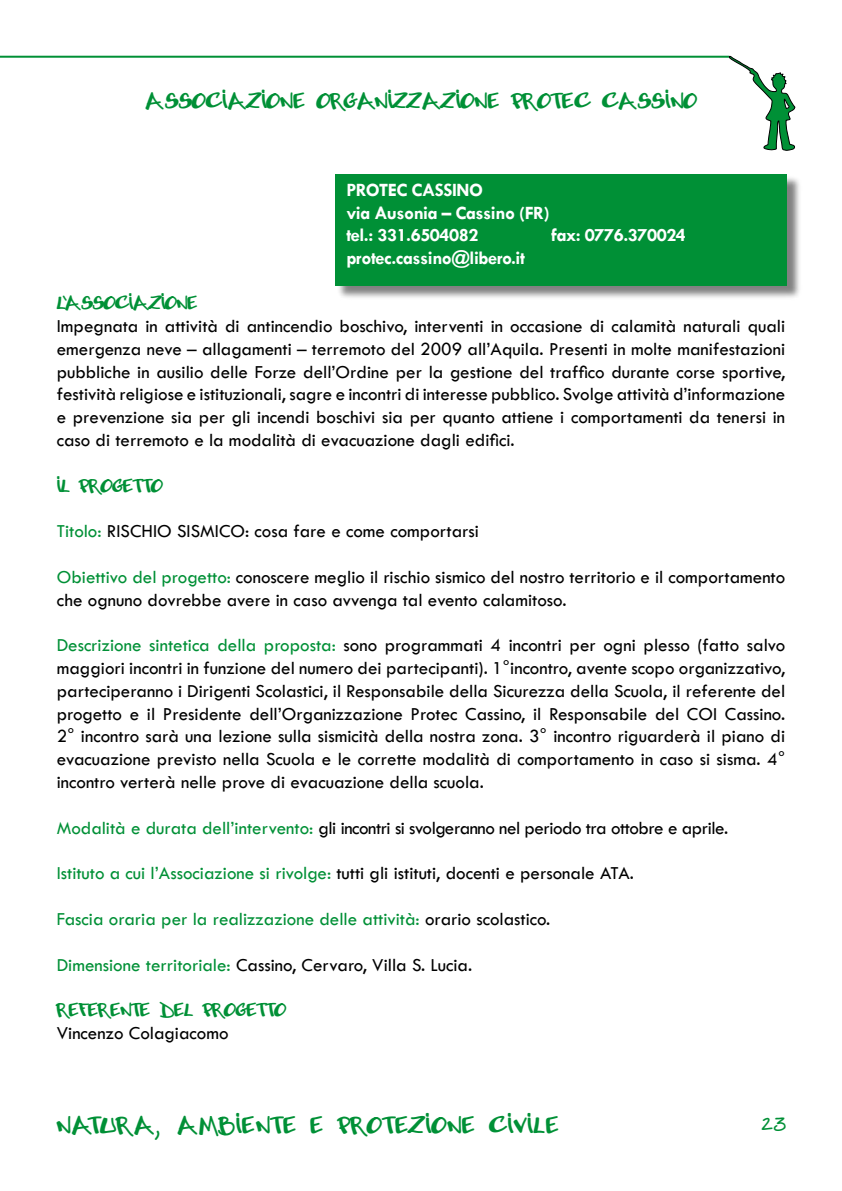
<style>
.page{position:relative;width:842px;height:1191px;background:#fff}
.page>*{position:absolute;margin:0;border:0;box-sizing:border-box;transform-origin:0 0}
.t1{font:24px "Abuse";letter-spacing:.05em;color:#009036}
.t2{font:22px "Abuse";letter-spacing:.025em;color:#009036}
.t3{font:20px "Abuse";color:#009036}
.t4{font:19px/22.8px "Tw Cen";color:#000;text-align:justify}
.t5{font:700 19px/22.8px "Tw Cen";letter-spacing:-.025em;color:#fff}
.t6{font:19px "Tw Cen";letter-spacing:-.025em;color:#000}
.t7{font:19px "Tw Cen";color:#009036}
.t8{font:19px "Abuse";color:#009036}
.s1{color:#009036}
.s2{color:#000}
</style>
<div class="page">
<div style="left:336px;top:175px;width:466px;height:126px;background:#000;opacity:.5"></div>
<div style="left:335px;top:174px;width:452px;height:111px;background:#009036"></div>
<hr style="left:0;top:56px;width:737px;height:2px;background:#009036">
<svg style="left:728px;top:55px;width:68px;height:96px"></svg>
<p class="t2" style="left:145px;top:89px;width:553px">ASSOCIAZIONE ORGANIZZAZIONE PROTEC CASSINO</p>
<p class="t5" style="left:346px;top:178px;width:205px">PROTEC CASSINO<br>via Ausonia – Cassino (FR) tel.: 331.6504082</p>
<p class="t5" style="left:551px;top:223px;width:136px">fax: 0776.370024</p>
<p class="t5" style="left:346px;top:246px;width:180px">protec.cassino@libero.it</p>
<p class="t8" style="left:57px;top:293px;width:142px">L`ASSOCIAZIONE</p>
<p class="t4" style="left:57px;top:314px;width:730px">Impegnata in attività di antincendio boschivo, interventi in occasione di calamità naturali quali emergenza neve – allagamenti – terremoto del 2009 all’Aquila. Presenti in molte manifestazioni pubbliche in ausilio delle Forze dell’Ordine per la gestione del traffico durante corse sportive, festività religiose e istituzionali, sagre e incontri di interesse pubblico. Svolge attività d’informazione e prevenzione sia per gli incendi boschivi sia per quanto attiene i comportamenti da tenersi in caso di terremoto e la modalità di evacuazione dagli edifici.</p>
<p class="t8" style="left:57px;top:475px;width:107px">IL PROGETTO</p>
<p class="t4" style="left:57px;top:520px;width:424px"><span class="s1">Titolo:</span> RISCHIO SISMICO: cosa fare e come comportarsi</p>
<p class="t4" style="left:57px;top:565px;width:730px"><span class="s1">Obiettivo del progetto:</span> conoscere meglio il rischio sismico del nostro territorio e il comportamento che ognuno dovrebbe avere in caso avvenga tal evento calamitoso.</p>
<p class="t4" style="left:57px;top:634px;width:730px"><span class="s1">Descrizione sintetica della proposta:</span> sono programmati 4 incontri per ogni plesso (fatto salvo maggiori incontri in funzione del numero dei partecipanti). 1°incontro, avente scopo organizzativo, parteciperanno i Dirigenti Scolastici, il Responsabile della Sicurezza della Scuola, il referente del progetto e il Presidente dell’Organizzazione Protec Cassino, il Responsabile del COI Cassino.<br>2° incontro sarà una lezione sulla sismicità della nostra zona. 3° incontro riguarderà il piano di evacuazione previsto nella Scuola e le corrette modalità di comportamento in caso si sisma. 4° incontro verterà nelle prove di evacuazione della scuola.</p>
<p class="t6" style="left:57px;top:816px;width:673px"><span class="s1">Modalità e durata dell’intervento:</span> gli incontri si svolgeranno nel periodo tra ottobre e aprile.</p>
<p class="t4" style="left:57px;top:862px;width:579px"><span class="s1">Istituto a cui l’Associazione si rivolge:</span> tutti gli istituti, docenti e personale ATA.</p>
<p class="t7" style="left:57px;top:907px;width:495px">Fascia oraria per la realizzazione delle attività: <span class="s2">orario scolastico.</span></p>
<p class="t4" style="left:57px;top:953px;width:417px"><span class="s1">Dimensione territoriale:</span> Cassino, Cervaro, Villa S. Lucia.</p>
<p class="t8" style="left:57px;top:1000px;width:231px">REFERENTE DEL PROGETTO</p>
<p class="t4" style="left:57px;top:1021px;width:173px">Vincenzo Colagiacomo</p>
<p class="t1" style="left:57px;top:1113px;width:503px">NATURA, AMBIENTE E PROTEZIONE CIVILE</p>
<p class="t3" style="left:762px;top:1113px;width:25px">23</p>
</div>
